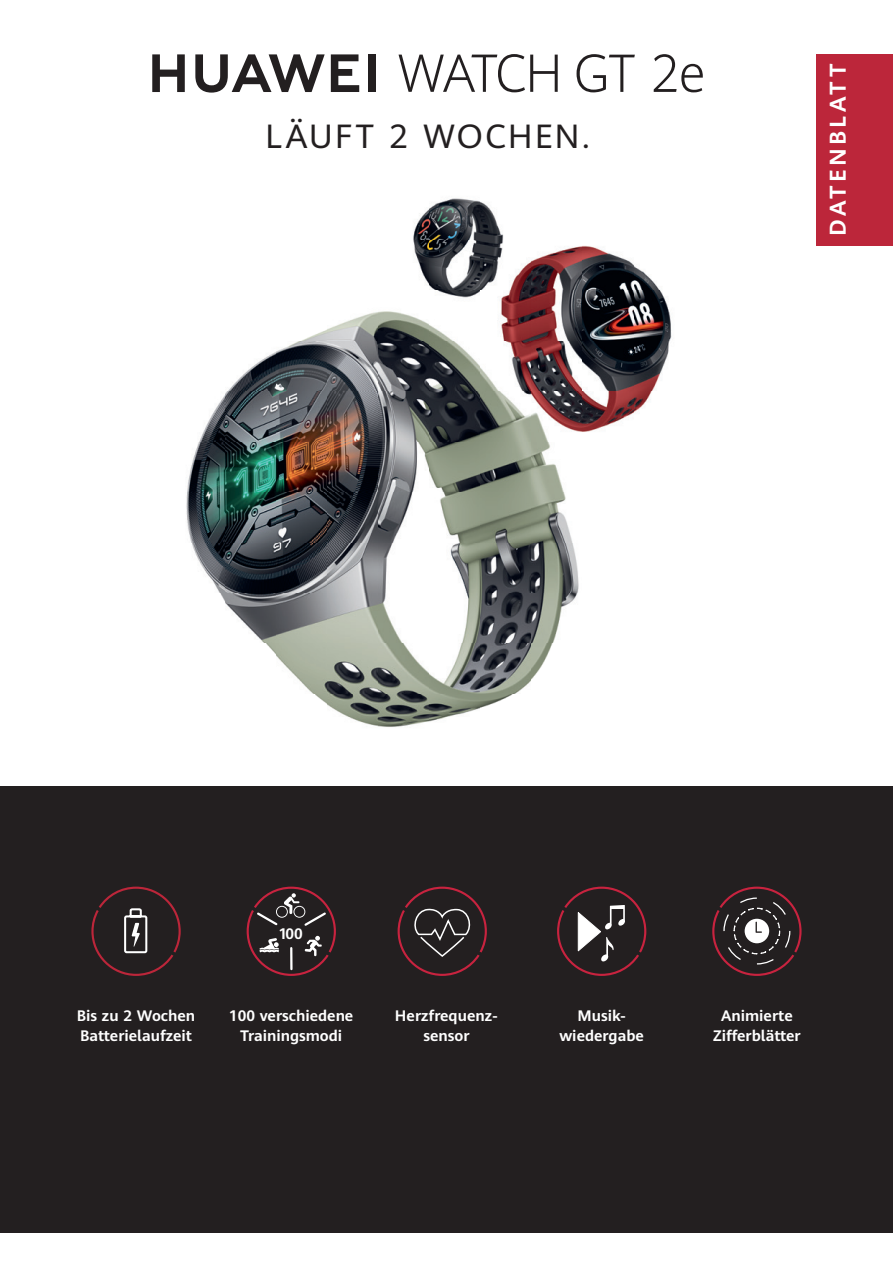
<style>
.page{position:relative;width:893px;height:1263px;background:#fff}
.page>*{position:absolute;margin:0;border:0;box-sizing:border-box;transform-origin:0 0}
.t1{font:33.15px "Huawei Sans";letter-spacing:.06em;color:#231f20}
.t2{font:700 22.5px "Huawei Sans";letter-spacing:.145em;color:#fff}
.t3{font:700 15px/19.5px "Huawei Sans";color:#fff;text-align:center}
</style>
<div class="page">
<img style="left:186px;top:198px;width:486px;height:529px">
<div style="left:817px;top:54px;width:76px;height:191px;background:#bc263a"></div>
<div style="left:0;top:787px;width:893px;height:446px;background:#231f20"></div>
<svg style="left:398px;top:887px;width:89px;height:89px"></svg>
<svg style="left:557px;top:887px;width:89px;height:89px"></svg>
<svg style="left:91px;top:887px;width:90px;height:89px"></svg>
<svg style="left:152px;top:54px;width:33px;height:38px"></svg>
<svg style="left:331px;top:54px;width:28px;height:38px"></svg>
<div style="left:368px;top:54px;width:8px;height:38px;background:#231f20"></div>
<svg style="left:195px;top:54px;width:130px;height:39px"></svg>
<svg style="left:577px;top:54px;width:58px;height:38px"></svg>
<svg style="left:654px;top:54px;width:49px;height:38px"></svg>
<svg style="left:399px;top:54px;width:159px;height:38px"></svg>
<svg style="left:247px;top:887px;width:89px;height:89px"></svg>
<hr style="left:290px;top:948px;width:3px;height:21px;background:#fff">
<svg style="left:712px;top:887px;width:89px;height:89px"></svg>
<div style="left:733px;top:908px;width:47px;height:46px;border:1px dashed #fff;border-radius:50%"></div>
<div style="left:723px;top:897px;width:67px;height:67px;border:1px dashed #fff;border-radius:50%"></div>
<h1 class="t1" style="left:265px;top:113px;width:326px">LÄUFT 2 WOCHEN.</h1>
<h2 class="t2" style="left:822px;top:236px;width:174px;rotate:-90deg">DATENBLATT</h2>
<p class="t3" style="left:77px;top:1006px;width:120px;text-align:left">Bis zu 2 Wochen<br>Batterielaufzeit</p>
<p class="t3" style="left:279px;top:923px;width:26px">100</p>
<p class="t3" style="left:229px;top:1006px;width:126px">100 verschiedene<br>Trainingsmodi</p>
<p class="t3" style="left:395px;top:1006px;width:105px">Herzfrequenz&shy;sensor</p>
<p class="t3" style="left:559px;top:1006px;width:86px">Musik&shy;wiedergabe</p>
<p class="t3" style="left:713px;top:1006px;width:89px">Animierte<br>Zifferblätter</p>
</div>
